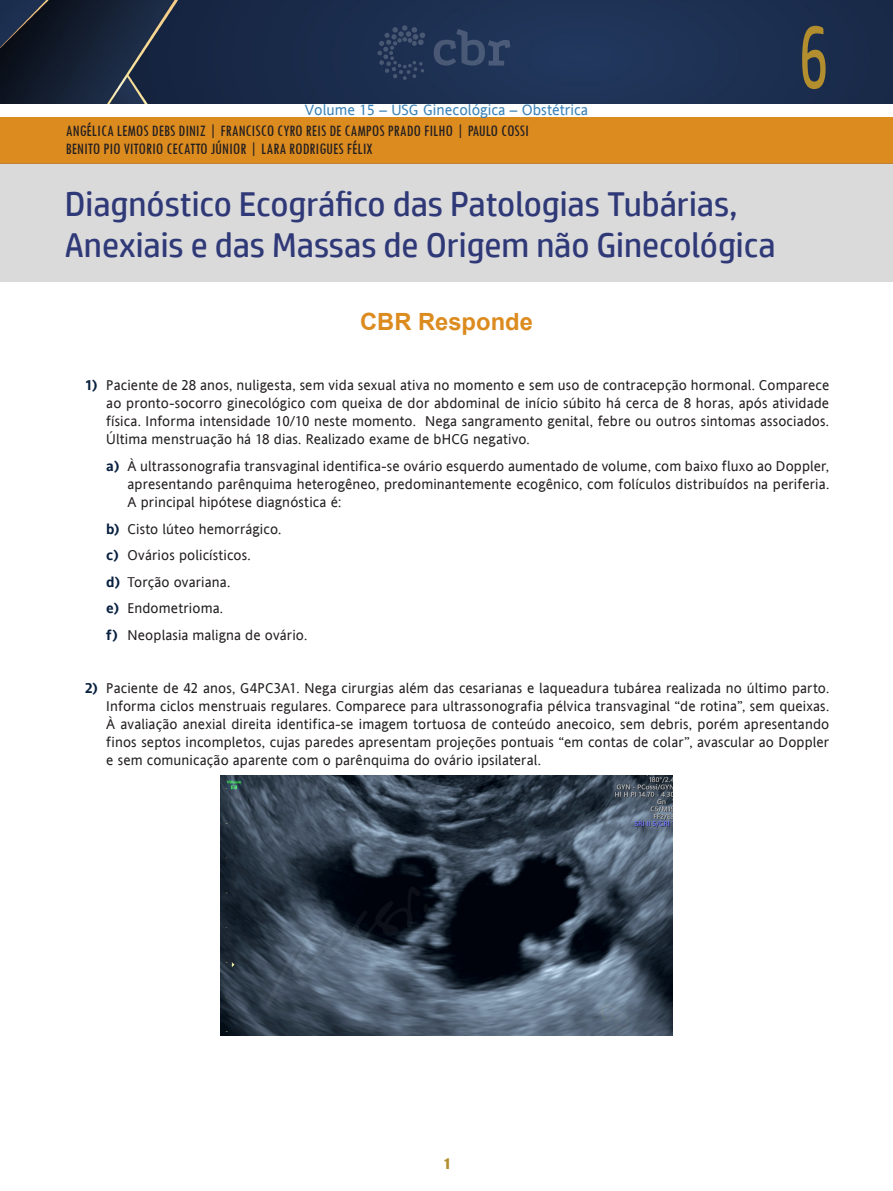
<style>
.page{position:relative;width:893px;height:1191px;background:#fff}
.page>*{position:absolute;margin:0;border:0;box-sizing:border-box;transform-origin:0 0}
.t1{font:90px "HP Simplified";color:#b38e2e;scale:.6 1}
.t2{font:34.5px/41.4px "HP Simplified";color:#2f3977}
.Peso_02{font:700 23.7px "Arial";color:#dc8b1f}
.t3{font:condensed 16.5px/18px "Tw Cen";color:#231f20}
.t4{font:15px "Andale Sansfor VST";color:#3981b6}
.BULLET_NUMERADO{font:14.25px/18px "Andale Sansfor VST";letter-spacing:.01em;color:#231f20;text-align:justify}
.t5{font:13.5px "Impact";color:#b38e2e}
.s1{font-weight:700;color:#092140}
</style>
<div class="page">
<img style="left:0;top:0;width:893px;height:103px">
<div style="left:0;top:117px;width:893px;height:46px;background:#dc8b1f"></div>
<div style="left:0;top:163px;width:893px;height:119px;background:#dadadb"></div>
<svg style="left:434px;top:29px;width:76px;height:37px;background:#2e4061"></svg>
<svg style="left:377px;top:25px;width:48px;height:55px;background:#263858"></svg>
<img style="left:221px;top:776px;width:451px;height:259px">
<p class="t4" style="left:305px;top:100px;width:285px">Volume 15 – USG Ginecológica – Obstétrica</p>
<p class="t3" style="left:66px;top:121px;width:465px">ANGÉLICA LEMOS DEBS DINIZ | FRANCISCO CYRO REIS DE CAMPOS PRADO FILHO | PAULO COSSI<br>BENITO PIO VITORIO CECATTO JÚNIOR | LARA RODRIGUES FÉLIX</p>
<h2 class="t2" style="left:65px;top:182px;width:712px">Diagnóstico Ecográfico das Patologias Tubárias,<br>Anexiais e das Massas de Origem não Ginecológica</h2>
<p class="Peso_02" style="left:360px;top:305px;width:174px">CBR Responde</p>
<h1 class="t1" style="left:799px;top:5px;width:50px">6</h1>
<p class="BULLET_NUMERADO" style="left:106px;top:376px;width:724px;text-indent:-21px"><span class="s1">1)</span> Paciente de 28 anos, nuligesta, sem vida sexual ativa no momento e sem uso de contracepção hormonal. Comparece ao pronto-socorro ginecológico com queixa de dor abdominal de início súbito há cerca de 8 horas, após atividade física. Informa intensidade 10/10 neste momento. Nega sangramento genital, febre ou outros sintomas associados.<br>Última menstruação há 18 dias. Realizado exame de bHCG negativo.</p>
<p class="BULLET_NUMERADO" style="left:128px;top:457px;width:703px;text-indent:-21px"><span class="s1">a)</span> À ultrassonografia transvaginal identifica-se ovário esquerdo aumentado de volume, com baixo fluxo ao Doppler, apresentando parênquima heterogêneo, predominantemente ecogênico, com folículos distribuídos na periferia.<br>A principal hipótese diagnóstica é:</p>
<p class="BULLET_NUMERADO" style="left:106px;top:519px;width:177px"><span class="s1">b)</span> Cisto lúteo hemorrágico.</p>
<p class="BULLET_NUMERADO" style="left:106px;top:546px;width:146px"><span class="s1">c)</span> Ovários policísticos.</p>
<p class="BULLET_NUMERADO" style="left:106px;top:572px;width:125px"><span class="s1">d)</span> Torção ovariana.</p>
<p class="BULLET_NUMERADO" style="left:106px;top:599px;width:118px"><span class="s1">e)</span> Endometrioma.</p>
<p class="BULLET_NUMERADO" style="left:106px;top:625px;width:202px"><span class="s1">f)</span> Neoplasia maligna de ovário.</p>
<p class="BULLET_NUMERADO" style="left:106px;top:678px;width:724px;text-indent:-21px"><span class="s1">2)</span> Paciente de 42 anos, G4PC3A1. Nega cirurgias além das cesarianas e laqueadura tubárea realizada no último parto.<br>Informa ciclos menstruais regulares. Comparece para ultrassonografia pélvica transvaginal “de rotina”, sem queixas.<br>À avaliação anexial direita identifica-se imagem tortuosa de conteúdo anecoico, sem debris, porém apresentando finos septos incompletos, cujas paredes apresentam projeções pontuais “em contas de colar”, avascular ao Doppler e sem comunicação aparente com o parênquima do ovário ipsilateral.</p>
<p class="t5" style="left:444px;top:1153px;width:7px">1</p>
</div>
